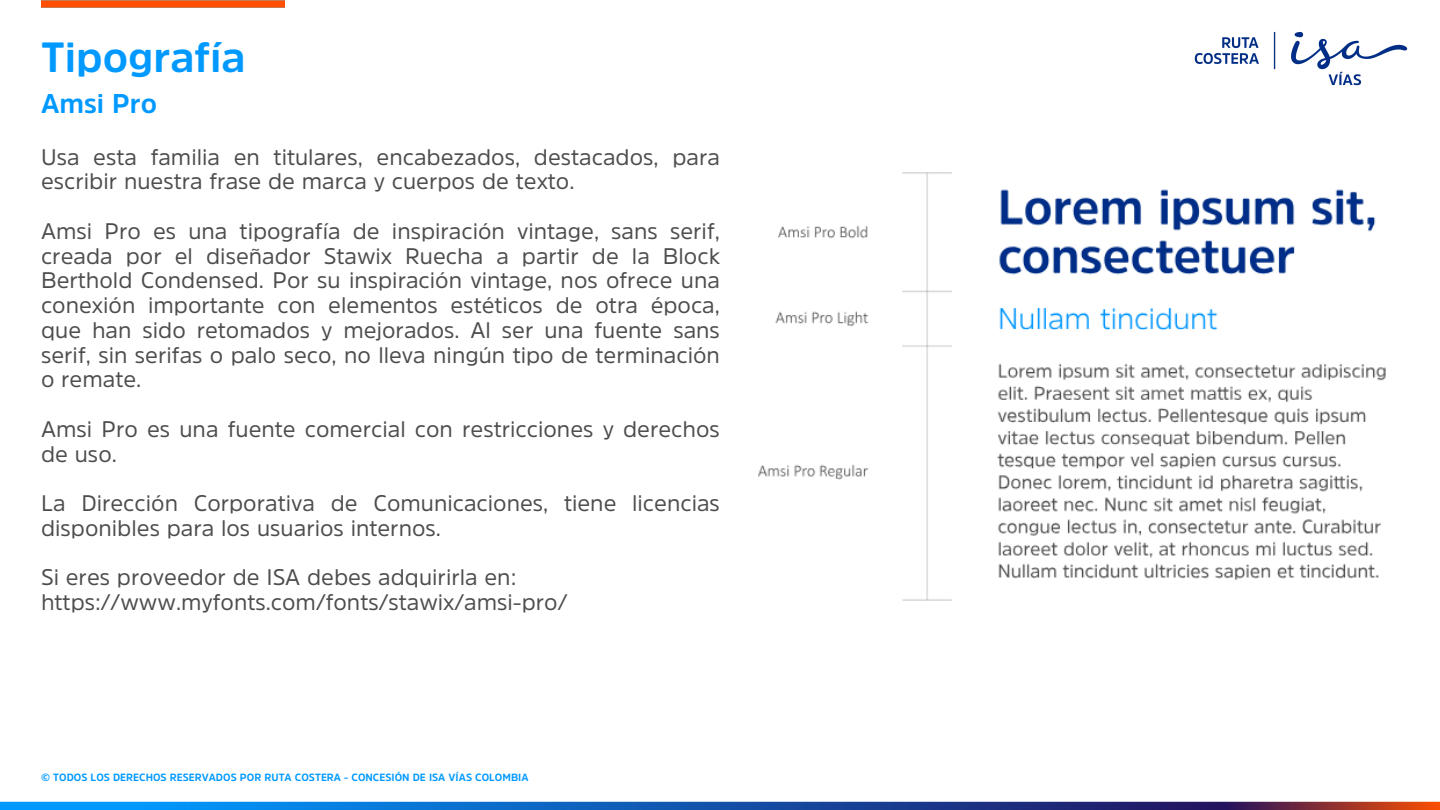
<style>
.page{position:relative;width:1440px;height:810px;background:#fff}
.page>*{position:absolute;margin:0;border:0;box-sizing:border-box;transform-origin:0 0}
.t1{font:700 42px "Amsi Pro";color:#09f}
.t2{font:700 27px "Amsi Pro";color:#09f}
.t3{font:22.5px/24.8px "Amsi Pro";color:#4d4d4d}
.t4{font:700 10.5px "Amsi Pro";letter-spacing:.005em;color:#09f}
</style>
<div class="page">
<img style="left:0;top:801px;width:1440px;height:9px">
<img style="left:41px;top:0;width:243px;height:8px">
<img style="left:758px;top:172px;width:628px;height:429px">
<img style="left:1194px;top:31px;width:214px;height:55px">
<p class="t1" style="left:41px;top:36px;width:206px">Tipografía</p>
<h2 class="t2" style="left:41px;top:90px;width:118px">Amsi Pro</h2>
<p class="t3" style="left:41px;top:144px;width:680px">Usa esta familia en titulares, encabezados, destacados, para escribir nuestra frase de marca y cuerpos de texto.</p>
<h3 class="t3" style="left:41px;top:219px;width:680px;text-align:justify">Amsi Pro es una tipografía de inspiración vintage, sans serif, creada por el diseñador Stawix Ruecha a partir de la Block Berthold Condensed. Por su inspiración vintage, nos ofrece una conexión importante con elementos estéticos de otra época, que han sido retomados y mejorados. Al ser una fuente sans serif, sin serifas o palo seco, no lleva ningún tipo de terminación o remate.</h3>
<h3 class="t3" style="left:41px;top:417px;width:680px">Amsi Pro es una fuente comercial con restricciones y derechos de uso.</h3>
<h3 class="t3" style="left:41px;top:491px;width:680px">La Dirección Corporativa de Comunicaciones, tiene licencias disponibles para los usuarios internos.</h3>
<h3 class="t3" style="left:41px;top:565px;width:528px">Si eres proveedor de ISA debes adquirirla en: https://www.myfonts.com/fonts/stawix/amsi-pro/</h3>
<h1 class="t4" style="left:41px;top:772px;width:489px">© TODOS LOS DERECHOS RESERVADOS POR RUTA COSTERA - CONCESIÓN DE ISA VÍAS COLOMBIA</h1>
</div>
